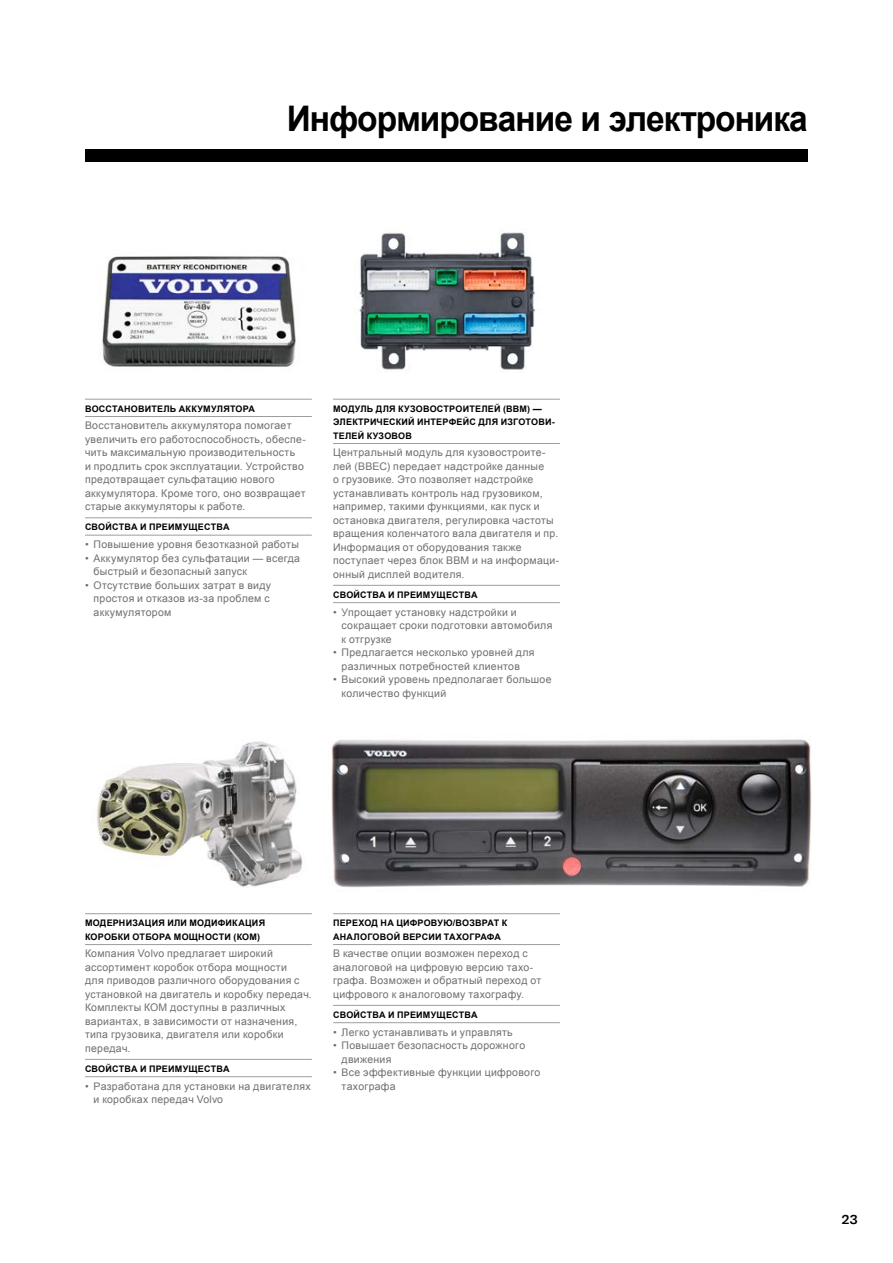
<style>
.page{position:relative;width:893px;height:1263px;background:#fff}
.page>*{position:absolute;margin:0;border:0;box-sizing:border-box;transform-origin:0 0}
.t1{font:700 35.25px "Arial";letter-spacing:-.03em;color:#000;scale:.95 1}
.t2{font:500 12.75px "Volvo Sans Pro";color:#000}
.t3{font:10.5px/13.5px "Arial";letter-spacing:.03em;color:#706f6f}
.t4{font:700 9px/13.5px "Arial";letter-spacing:.02em;color:#000}
</style>
<div class="page">
<div style="left:85px;top:149px;width:723px;height:13px;background:#000"></div>
<img style="left:102px;top:256px;width:194px;height:111px">
<img style="left:331px;top:739px;width:481px;height:149px">
<img style="left:97px;top:741px;width:206px;height:146px">
<img style="left:359px;top:232px;width:177px;height:138px">
<hr style="left:85px;top:399px;width:227px;height:1px;background:#9d9d9c">
<hr style="left:85px;top:416px;width:227px;height:1px;background:#9d9d9c">
<hr style="left:85px;top:517px;width:227px;height:1px;background:#9d9d9c">
<hr style="left:85px;top:535px;width:227px;height:1px;background:#9d9d9c">
<hr style="left:333px;top:913px;width:227px;height:1px;background:#9d9d9c">
<hr style="left:333px;top:944px;width:227px;height:1px;background:#9d9d9c">
<hr style="left:333px;top:1005px;width:227px;height:1px;background:#9d9d9c">
<hr style="left:333px;top:1022px;width:227px;height:1px;background:#9d9d9c">
<hr style="left:85px;top:913px;width:227px;height:1px;background:#9d9d9c">
<hr style="left:85px;top:944px;width:227px;height:1px;background:#9d9d9c">
<hr style="left:85px;top:1059px;width:227px;height:1px;background:#9d9d9c">
<hr style="left:85px;top:1076px;width:227px;height:1px;background:#9d9d9c">
<hr style="left:333px;top:399px;width:227px;height:1px;background:#9d9d9c">
<hr style="left:333px;top:443px;width:227px;height:1px;background:#9d9d9c">
<hr style="left:333px;top:585px;width:227px;height:1px;background:#9d9d9c">
<hr style="left:333px;top:602px;width:227px;height:1px;background:#9d9d9c">
<h1 class="t1" style="left:287px;top:95px;width:550px">Информирование и электроника</h1>
<p class="t4" style="left:85px;top:402px;width:172px">ВОССТАНОВИТЕЛЬ АККУМУЛЯТОРА</p>
<p class="t3" style="left:85px;top:419px;width:222px">Восстановитель аккумулятора помогает увеличить его работоспособность, обеспе&shy;чить максимальную производительность<br>и продлить срок эксплуатации. Устройство предотвращает сульфатацию нового аккумулятора. Кроме того, оно возвращает старые аккумуляторы к работе.</p>
<p class="t4" style="left:85px;top:521px;width:146px">СВОЙСТВА И ПРЕИМУЩЕСТВА</p>
<p class="t3" style="left:85px;top:538px;width:215px">• Повышение уровня безотказной работы</p>
<p class="t3" style="left:94px;top:551px;width:208px;text-indent:-9px">• Аккумулятор без сульфатации — всегда быстрый и безопасный запуск</p>
<p class="t3" style="left:94px;top:578px;width:179px;text-indent:-9px">• Отсутствие больших затрат в виду простоя и отказов из-за проблем с аккумулятором</p>
<p class="t4" style="left:333px;top:402px;width:223px">МОДУЛЬ ДЛЯ КУЗОВОСТРОИТЕЛЕЙ (BBM) —<br>ЭЛЕКТРИЧЕСКИЙ ИНТЕРФЕЙС ДЛЯ ИЗГОТОВИ-<br>ТЕЛЕЙ КУЗОВОВ</p>
<p class="t3" style="left:333px;top:446px;width:228px">Центральный модуль для кузовостроите&shy;лей (BBEC) передает надстройке данные<br>о грузовике. Это позволяет надстройке устанавливать контроль над грузовиком, например, такими функциями, как пуск и остановка двигателя, регулировка частоты вращения коленчатого вала двигателя и пр.<br>Информация от оборудования также поступает через блок BBM и на информаци&shy;онный дисплей водителя.</p>
<p class="t4" style="left:333px;top:588px;width:146px">СВОЙСТВА И ПРЕИМУЩЕСТВА</p>
<p class="t3" style="left:342px;top:605px;width:212px;text-indent:-9px">• Упрощает установку надстройки и сокращает сроки подготовки автомобиля к отгрузке</p>
<p class="t3" style="left:333px;top:646px;width:203px;text-align:center">• Предлагается несколько уровней для различных потребностей клиентов</p>
<p class="t3" style="left:342px;top:673px;width:212px;text-indent:-9px">• Высокий уровень предполагает большое количество функций</p>
<p class="t4" style="left:85px;top:916px;width:182px">МОДЕРНИЗАЦИЯ ИЛИ МОДИФИКАЦИЯ<br>КОРОБКИ ОТБОРА МОЩНОСТИ (КОМ)</p>
<p class="t3" style="left:85px;top:947px;width:228px">Компания Volvo предлагает широкий ассортимент коробок отбора мощности<br>для приводов различного оборудования с установкой на двигатель и коробку передач.<br>Комплекты КОМ доступны в различных вариантах, в зависимости от назначения, типа грузовика, двигателя или коробки передач.</p>
<p class="t4" style="left:85px;top:1062px;width:146px">СВОЙСТВА И ПРЕИМУЩЕСТВА</p>
<p class="t3" style="left:94px;top:1079px;width:219px;text-indent:-9px">• Разработана для установки на двигателях и коробках передач Volvo</p>
<p class="t4" style="left:333px;top:916px;width:176px">ПЕРЕХОД НА ЦИФРОВУЮ/ВОЗВРАТ К<br>АНАЛОГОВОЙ ВЕРСИИ ТАХОГРАФА</p>
<p class="t3" style="left:333px;top:947px;width:210px">В качестве опции возможен переход с аналоговой на цифровую версию тахо&shy;графа. Возможен и обратный переход от цифрового к аналоговому тахографу.</p>
<p class="t4" style="left:333px;top:1008px;width:146px">СВОЙСТВА И ПРЕИМУЩЕСТВА</p>
<p class="t3" style="left:333px;top:1025px;width:181px">• Легко устанавливать и управлять</p>
<p class="t3" style="left:342px;top:1039px;width:185px;text-indent:-9px">• Повышает безопасность дорожного движения</p>
<p class="t3" style="left:342px;top:1066px;width:200px;text-indent:-9px">• Все эффективные функции цифрового тахографа</p>
<p class="t2" style="left:841px;top:1212px;width:18px">23</p>
</div>
